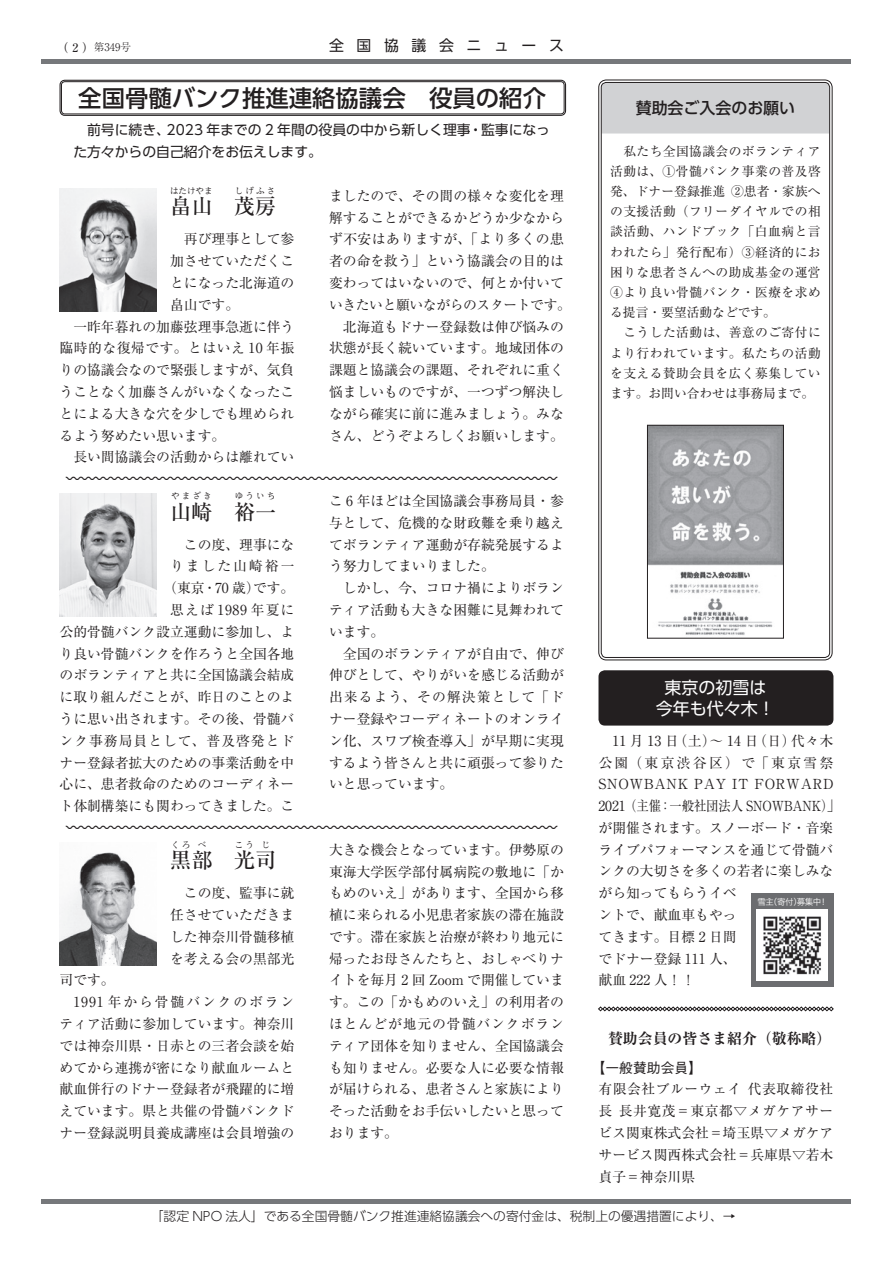
<style>
.page{position:relative;width:893px;height:1263px;background:#fff}
.page>*{position:absolute;margin:0;border:0;box-sizing:border-box;transform-origin:0 0}
.t1{font:500 23.4px "UD Shin Go Pro";color:#231f20}
.t2{font:500 21.3px "Ryumin Pr 6";color:#231f20}
.t3{font:16.95px/21.3px "UD Shin Go Pr 6";color:#fff;text-align:center}
.t4{font:500 15.9px "UD Shin Go Pr 6";color:#231f20}
.t5{font:14.85px "MO Kei Style A A";color:#231f20}
.t6{font:700 expanded 14.85px "Ryumin Pr 6";color:#231f20}
.t7{font:14.85px "UD Shin Go Pr 6";color:#231f20}
.t8{font:13.8px/21.8px "Ryumin Pr 6";color:#231f20}
.t9{font:13.8px/21.8px "UD Shin Go Pr 6";color:#231f20}
.t10{font:13.8px "Ryumin Pr 6";letter-spacing:.04em;color:#231f20}
.t11{font:500 13.8px "Gothic BBB Pr 6";color:#231f20}
.t12{font:12.75px/20.2px "Ryumin Pr 6";letter-spacing:.035em;color:#231f20}
.t13{font:300 12.75px "UD Shin Go Pr 6";color:#231f20}
.t14{font:300 10.65px "Ryumin Pr 6";color:#231f20}
.t15{font:500 8.55px "Ryumin Pr 6";letter-spacing:.25em;color:#231f20}
.t16{font:8.55px "Hira Kaku Pro W3";letter-spacing:-.05em;color:#fff}
.s1{font-weight:500;font-size:11.7px}
</style>
<div class="page">
<hr style="left:42px;top:1200px;width:809px;height:4px;background:#76787b">
<hr style="left:42px;top:59px;width:809px;height:4px;background:#76787b">
<div style="left:60px;top:80px;width:506px;height:36px;border:1px solid #231f20;border-radius:5px"></div>
<div style="left:61px;top:81px;width:503px;height:33px;border:1px solid #231f20;border-radius:3px"></div>
<svg style="left:598px;top:1006px;width:236px;height:5px"></svg>
<div style="left:603px;top:81px;width:228px;height:53px;background:#d1d2d4"></div>
<div style="left:598px;top:80px;width:234px;height:580px;border:1px solid #231f20;border-radius:8px"></div>
<div style="left:601px;top:82px;width:229px;height:576px;border:1px solid #231f20;border-radius:5px"></div>
<div style="left:598px;top:670px;width:235px;height:55px;background:#231f20;border-radius:6px"></div>
<img style="left:60px;top:189px;width:96px;height:122px">
<img style="left:60px;top:494px;width:96px;height:123px">
<img style="left:60px;top:852px;width:96px;height:113px">
<img style="left:649px;top:427px;width:133px;height:208px">
<div style="left:647px;top:425px;width:137px;height:213px;border:1px solid #231f20"></div>
<div style="left:750px;top:893px;width:83px;height:94px;background:#6c6d70"></div>
<img style="left:757px;top:910px;width:70px;height:70px">
<p class="t14" style="left:57px;top:39px;width:76px"><span class="s1">（ 2 ）</span>第349号</p>
<p class="t7" style="left:329px;top:33px;width:237px">全 国 協 議 会 ニ ュ ー ス</p>
<h1 class="t1" style="left:78px;top:79px;width:469px">全国骨髄バンク推進連絡協議会　役員の紹介</h1>
<p class="t9" style="left:73px;top:119px;width:478px">　前号に続き、2023 年までの 2 年間の役員の中から新しく理事・監事になった方々からの自己紹介をお伝えします。</p>
<h2 class="t2" style="left:170px;top:190px;width:108px">畠山 茂房</h2>
<p class="t15" style="left:170px;top:184px;width:44px">はたけやま</p>
<p class="t15" style="left:235px;top:184px;width:42px">しげふさ</p>
<p class="t8" style="left:170px;top:228px;width:126px">　再び理事として参</p>
<p class="t8" style="left:170px;top:249px;width:126px">加させていただくこ</p>
<p class="t8" style="left:170px;top:271px;width:126px">とになった北海道の</p>
<p class="t8" style="left:170px;top:293px;width:71px">畠山です。</p>
<p class="t8" style="left:60px;top:315px;width:236px">　一昨年暮れの加藤弦理事急逝に伴う</p>
<p class="t10" style="left:60px;top:337px;width:236px">臨時的な復帰です。とはいえ 10 年振</p>
<p class="t8" style="left:60px;top:358px;width:236px">りの協議会なので緊張しますが、気負</p>
<p class="t8" style="left:60px;top:380px;width:236px">うことなく加藤さんがいなくなったこ</p>
<p class="t8" style="left:60px;top:402px;width:236px">とによる大きな穴を少しでも埋められ</p>
<p class="t8" style="left:60px;top:424px;width:167px">るよう努めたい思います。</p>
<p class="t8" style="left:60px;top:446px;width:236px">　長い間協議会の活動からは離れてい</p>
<p class="t8" style="left:329px;top:184px;width:243px">ましたので、その間の様々な変化を理解することができるかどうか少なからず不安はありますが、「より多くの患者の命を救う」という協議会の目的は変わってはいないので、何とか付いていきたいと願いながらのスタートです。　北海道もドナー登録数は伸び悩みの状態が長く続いています。地域団体の課題と協議会の課題、それぞれに重く悩ましいものですが、一つずつ解決しながら確実に前に進みましょう。みなさん、どうぞよろしくお願いします。</p>
<p class="t5" style="left:66px;top:467px;width:493px">•••••••••••••••••••••••••••••••••</p>
<p class="t15" style="left:171px;top:489px;width:42px">やまざき</p>
<p class="t15" style="left:235px;top:489px;width:42px">ゆういち</p>
<p class="t8" style="left:60px;top:533px;width:236px;text-align:right">　この度、理事にな<br>りました山崎裕一<br>（東京・70 歳）です。<br>思えば 1989 年夏に<br>公的骨髄バンク設立運動に参加し、より良い骨髄バンクを作ろうと全国各地のボランティアと共に全国協議会結成に取り組んだことが、昨日のことのように思い出されます。その後、骨髄バンク事務局員として、普及啓発とドナー登録者拡大のための事業活動を中心に、患者救命のためのコーディネート体制構築にも関わってきました。こ</p>
<h2 class="t2" style="left:234px;top:495px;width:44px">裕一</h2>
<h2 class="t2" style="left:170px;top:495px;width:44px">山崎</h2>
<p class="t8" style="left:329px;top:489px;width:236px">こ 6 年ほどは全国協議会事務局員・参与として、危機的な財政難を乗り越えてボランティア運動が存続発展するよう努力してまいりました。<br>　しかし、今、コロナ禍によりボランティア活動も大きな困難に見舞われています。<br>　全国のボランティアが自由で、伸び伸びとして、やりがいを感じる活動が出来るよう、その解決策として「ドナー登録やコーディネートのオンライン化、スワブ検査導入」が早期に実現するよう皆さんと共に頑張って参りたいと思っています。</p>
<p class="t5" style="left:66px;top:815px;width:493px">•••••••••••••••••••••••••••••••••</p>
<p class="t15" style="left:235px;top:838px;width:21px">こう</p>
<p class="t15" style="left:261px;top:838px;width:10px">じ</p>
<p class="t8" style="left:170px;top:881px;width:126px;text-align:justify">　この度、監事に就任させていただきました神奈川骨髄移植を考える会の黒部光</p>
<p class="t8" style="left:60px;top:969px;width:236px">司です。<br>　1991 年から骨髄バンクのボランティア活動に参加しています。神奈川では神奈川県・日赤との三者会談を始めてから連携が密になり献血ルームと献血併行のドナー登録者が飛躍的に増えています。県と共催の骨髄バンクドナー登録説明員養成講座は会員増強の</p>
<p class="t15" style="left:171px;top:838px;width:21px">くろ</p>
<p class="t15" style="left:198px;top:838px;width:10px">べ</p>
<h2 class="t2" style="left:234px;top:844px;width:44px">光司</h2>
<h2 class="t2" style="left:170px;top:844px;width:44px">黒部</h2>
<p class="t8" style="left:329px;top:838px;width:236px;text-align:justify">大きな機会となっています。伊勢原の東海大学医学部付属病院の敷地に「かもめのいえ」があります、全国から移植に来られる小児患者家族の滞在施設です。滞在家族と治療が終わり地元に帰ったお母さんたちと、おしゃべりナイトを毎月 2 回 Zoom で開催しています。この「かもめのいえ」の利用者のほとんどが地元の骨髄バンクボランティア団体を知りません、全国協議会も知りません。必要な人に必要な情報が届けられる、患者さんと家族によりそった活動をお手伝いしたいと思っております。</p>
<p class="t4" style="left:636px;top:95px;width:161px">賛助会ご入会のお願い</p>
<p class="t12" style="left:610px;top:140px;width:212px">　私たち全国協議会のボランティア活動は、①骨髄バンク事業の普及啓発、ドナー登録推進 ②患者・家族への支援活動（フリーダイヤルでの相談活動、ハンドブック「白血病と言われたら」発行配布）③経済的にお困りな患者さんへの助成基金の運営<br>④より良い骨髄バンク・医療を求める提言・要望活動などです。<br>　こうした活動は、善意のご寄付により行われています。私たちの活動を支える賛助会員を広く募集しています。お問い合わせは事務局まで。</p>
<p class="t3" style="left:656px;top:676px;width:121px">東京の初雪は今年も代々木！</p>
<p class="t8" style="left:598px;top:729px;width:244px">　11 月 13 日（土）〜 14 日（日）代々木公園（東京渋谷区）で「東京雪祭<br>SNOWBANK PAY IT FORWARD<br>2021（主催：一般社団法人 SNOWBANK）」が開催されます。スノーボード・音楽ライブパフォーマンスを通じて骨髄バンクの大切さを多くの若者に楽しみながら知ってもらうイベ<br>ントで、献血車もやっ<br>てきます。目標 2 日間<br>でドナー登録 111 人、<br>献血 222 人！！</p>
<p class="t16" style="left:758px;top:894px;width:72px">雪主（寄付）募集中！</p>
<p class="t6" style="left:608px;top:1026px;width:225px">賛助会員の皆さま紹介（敬称略）</p>
<p class="t11" style="left:592px;top:1056px;width:112px">【一般賛助会員】</p>
<p class="t8" style="left:598px;top:1078px;width:236px;text-align:justify">有限会社ブルーウェイ 代表取締役社長 長井寛茂＝東京都▽メガケアサービス関東株式会社＝埼玉県▽メガケアサービス関西株式会社＝兵庫県▽若木貞子＝神奈川県</p>
<p class="t13" style="left:151px;top:1206px;width:586px">「認定 NPO 法人」である全国骨髄バンク推進連絡協議会への寄付金は、税制上の優遇措置により、→</p>
</div>
